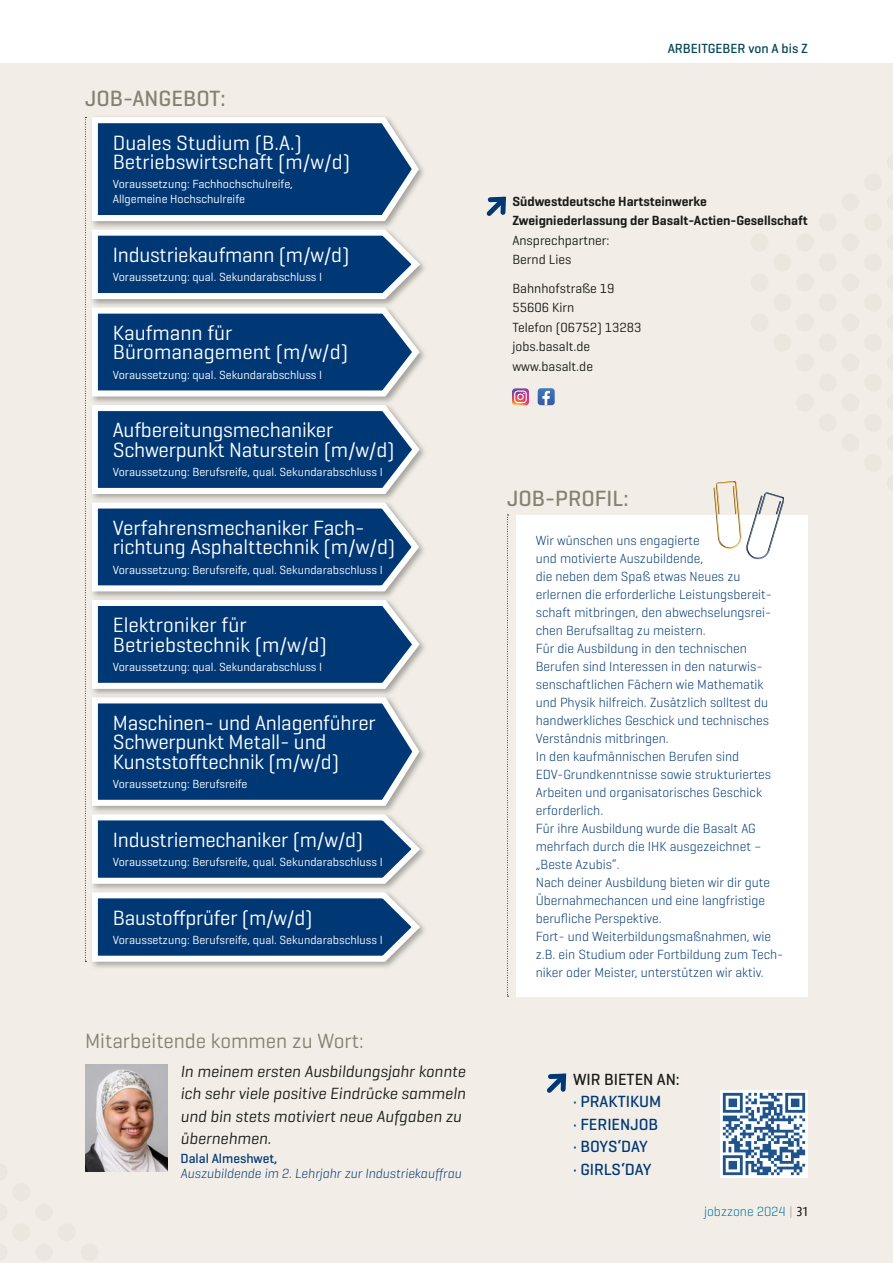
<style>
.page{position:relative;width:893px;height:1263px;background:#fff}
.page>*{position:absolute;margin:0;border:0;box-sizing:border-box;transform-origin:0 0}
.t1{font:500 22.5px "Geogrotesque";color:#868172}
.t2{font:21px/19.5px "Geogrotesque";letter-spacing:-.01em;color:#fff}
.t3{font:21px "Geogrotesque";color:#868172}
.t4{font:italic 16.5px/22.5px "Geogrotesque";color:#1a1a18}
.t5{font:500 16.5px/22.5px "Geogrotesque";color:#003876}
.t6{font:500 16.5px "Geogrotesque";color:#1a1a18}
.t7{font:300 13.5px/18px "Geogrotesque";color:#003876}
.t8{font:13.5px/19.5px "Geogrotesque";color:#1a1a18}
.t9{font:600 13.5px/19.5px "Geogrotesque";color:#1a1a18}
.t10{font:italic 300 13.5px "Geogrotesque";color:#003876}
.t11{font:500 13.5px "Geogrotesque";color:#045}
.t12{font:500 13.5px "Geogrotesque";color:#003876}
.t13{font:300 13.5px "Geogrotesque";color:#00759c}
.t14{font:12px/15px "Geogrotesque";color:#fff}
.s1{font-family:"Phoenica UNI";font-weight:400;color:#b1b2b3}
.s2{font-family:"Phoenica UNI";font-weight:400;color:#1a1a18}
</style>
<div class="page">
<div style="left:0;top:64px;width:893px;height:1199px;background:#f2eee7"></div>
<svg style="left:507px;top:514px;width:1px;height:483px"></svg>
<div style="left:517px;top:514px;width:291px;height:482px;background:#fff"></div>
<div style="left:35px;top:1243px;width:18px;height:18px;background:#ece7de;border-radius:50%"></div>
<div style="left:12px;top:1223px;width:18px;height:18px;background:#ece7de;border-radius:50%"></div>
<div style="left:35px;top:1203px;width:18px;height:18px;background:#ece7de;border-radius:50%"></div>
<div style="left:58px;top:1223px;width:18px;height:18px;background:#ece7de;border-radius:50%"></div>
<div style="left:12px;top:1183px;width:18px;height:18px;background:#ece7de;border-radius:50%"></div>
<div style="left:80px;top:1243px;width:18px;height:18px;background:#ece7de;border-radius:50%"></div>
<div style="left:864px;top:213px;width:18px;height:18px;background:#ece7de;border-radius:50%"></div>
<div style="left:819px;top:213px;width:18px;height:18px;background:#ece7de;border-radius:50%"></div>
<div style="left:841px;top:193px;width:18px;height:18px;background:#ece7de;border-radius:50%"></div>
<div style="left:864px;top:173px;width:18px;height:18px;background:#ece7de;border-radius:50%"></div>
<div style="left:796px;top:354px;width:18px;height:18px;background:#ece7de;border-radius:50%"></div>
<div style="left:841px;top:354px;width:18px;height:18px;background:#ece7de;border-radius:50%"></div>
<div style="left:819px;top:374px;width:18px;height:18px;background:#ece7de;border-radius:50%"></div>
<div style="left:864px;top:374px;width:18px;height:18px;background:#ece7de;border-radius:50%"></div>
<div style="left:819px;top:334px;width:18px;height:18px;background:#ece7de;border-radius:50%"></div>
<div style="left:864px;top:334px;width:18px;height:18px;background:#ece7de;border-radius:50%"></div>
<div style="left:796px;top:273px;width:18px;height:18px;background:#ece7de;border-radius:50%"></div>
<div style="left:841px;top:273px;width:18px;height:18px;background:#ece7de;border-radius:50%"></div>
<div style="left:819px;top:293px;width:18px;height:18px;background:#ece7de;border-radius:50%"></div>
<div style="left:864px;top:293px;width:18px;height:18px;background:#ece7de;border-radius:50%"></div>
<div style="left:841px;top:233px;width:18px;height:18px;background:#ece7de;border-radius:50%"></div>
<div style="left:819px;top:253px;width:18px;height:18px;background:#ece7de;border-radius:50%"></div>
<div style="left:864px;top:253px;width:18px;height:18px;background:#ece7de;border-radius:50%"></div>
<div style="left:750px;top:314px;width:18px;height:18px;background:#ece7de;border-radius:50%"></div>
<div style="left:796px;top:314px;width:18px;height:18px;background:#ece7de;border-radius:50%"></div>
<div style="left:841px;top:314px;width:18px;height:18px;background:#ece7de;border-radius:50%"></div>
<div style="left:773px;top:334px;width:18px;height:18px;background:#ece7de;border-radius:50%"></div>
<div style="left:750px;top:273px;width:18px;height:18px;background:#ece7de;border-radius:50%"></div>
<div style="left:773px;top:293px;width:18px;height:18px;background:#ece7de;border-radius:50%"></div>
<div style="left:750px;top:233px;width:18px;height:18px;background:#ece7de;border-radius:50%"></div>
<div style="left:796px;top:233px;width:18px;height:18px;background:#ece7de;border-radius:50%"></div>
<div style="left:773px;top:253px;width:18px;height:18px;background:#ece7de;border-radius:50%"></div>
<div style="left:841px;top:434px;width:18px;height:18px;background:#ece7de;border-radius:50%"></div>
<div style="left:864px;top:454px;width:18px;height:18px;background:#ece7de;border-radius:50%"></div>
<div style="left:796px;top:394px;width:18px;height:18px;background:#ece7de;border-radius:50%"></div>
<div style="left:841px;top:394px;width:18px;height:18px;background:#ece7de;border-radius:50%"></div>
<div style="left:819px;top:414px;width:18px;height:18px;background:#ece7de;border-radius:50%"></div>
<div style="left:864px;top:414px;width:18px;height:18px;background:#ece7de;border-radius:50%"></div>
<svg style="left:486px;top:196px;width:20px;height:20px"></svg>
<svg style="left:713px;top:481px;width:71px;height:78px"></svg>
<svg style="left:547px;top:1073px;width:20px;height:20px"></svg>
<svg style="left:538px;top:388px;width:17px;height:17px"></svg>
<svg style="left:512px;top:388px;width:17px;height:17px"></svg>
<svg style="left:720px;top:1090px;width:88px;height:88px"></svg>
<svg style="left:723px;top:1093px;width:82px;height:82px;background:#8ba7c3"></svg>
<div style="left:89px;top:889px;width:339px;height:81px;background:#ece9e2"></div>
<svg style="left:85px;top:117px;width:339px;height:850px;background:#476e97"></svg>
<img style="left:85px;top:1065px;width:83px;height:106px">
<h1 class="t1" style="left:85px;top:84px;width:142px">JOB-ANGEBOT:</h1>
<h2 class="t2" style="left:113px;top:132px;width:239px">Duales Studium (B.A.)<br>Betriebswirtschaft (m/w/d)</h2>
<p class="t14" style="left:113px;top:176px;width:182px">Voraussetzung: Fachhochschulreife,<br>Allgemeine Hochschulreife</p>
<h2 class="t2" style="left:113px;top:244px;width:238px">Industriekaufmann (m/w/d)</h2>
<p class="t14" style="left:113px;top:269px;width:211px">Voraussetzung: qual. Sekundarabschluss I</p>
<h2 class="t2" style="left:113px;top:322px;width:237px">Kaufmann für<br>Büromanagement (m/w/d)</h2>
<p class="t14" style="left:113px;top:367px;width:211px">Voraussetzung: qual. Sekundarabschluss I</p>
<h2 class="t2" style="left:113px;top:420px;width:283px">Aufbereitungsmechaniker<br>Schwerpunkt Naturstein (m/w/d)</h2>
<p class="t14" style="left:113px;top:464px;width:271px">Voraussetzung: Berufsreife, qual. Sekundarabschluss I</p>
<h2 class="t2" style="left:113px;top:517px;width:284px">Verfahrensmechaniker Fach&shy;richtung Asphalttechnik (m/w/d)</h2>
<p class="t14" style="left:113px;top:562px;width:271px">Voraussetzung: Berufsreife, qual. Sekundarabschluss I</p>
<h2 class="t2" style="left:113px;top:615px;width:216px">Elektroniker für<br>Betriebstechnik (m/w/d)</h2>
<p class="t14" style="left:113px;top:659px;width:211px">Voraussetzung: qual. Sekundarabschluss I</p>
<h2 class="t2" style="left:113px;top:712px;width:264px">Maschinen- und Anlagenführer<br>Schwerpunkt Metall- und<br>Kunststofftechnik (m/w/d)</h2>
<p class="t14" style="left:113px;top:776px;width:136px">Voraussetzung: Berufsreife</p>
<h2 class="t2" style="left:113px;top:829px;width:252px">Industriemechaniker (m/w/d)</h2>
<p class="t14" style="left:113px;top:854px;width:271px">Voraussetzung: Berufsreife, qual. Sekundarabschluss I</p>
<h2 class="t2" style="left:113px;top:907px;width:201px">Baustoffprüfer (m/w/d)</h2>
<p class="t14" style="left:113px;top:932px;width:271px">Voraussetzung: Berufsreife, qual. Sekundarabschluss I</p>
<h2 class="t3" style="left:85px;top:1028px;width:280px">Mitarbeitende kommen zu Wort:</h2>
<p class="t4" style="left:180px;top:1059px;width:286px">In meinem ersten Ausbildungsjahr konnte ich sehr viele positive Eindrücke sammeln und bin stets motiviert neue Aufgaben zu übernehmen.</p>
<p class="t12" style="left:180px;top:1150px;width:98px">Dalal Almeshwet,</p>
<p class="t10" style="left:180px;top:1165px;width:282px">Auszubildende im 2. Lehrjahr zur Industriekauffrau</p>
<p class="t11" style="left:668px;top:40px;width:142px">ARBEITGEBER von A bis Z</p>
<p class="t9" style="left:512px;top:191px;width:297px">Südwestdeutsche Hartsteinwerke<br>Zweigniederlassung der Basalt-Actien-Gesellschaft</p>
<p class="t8" style="left:512px;top:230px;width:99px">Ansprechpartner:<br>Bernd Lies</p>
<p class="t8" style="left:512px;top:278px;width:131px">Bahnhofstraße 19<br>55606 Kirn<br>Telefon (06752) 13283 jobs.basalt.de www.basalt.de</p>
<h1 class="t1" style="left:507px;top:484px;width:123px">JOB-PROFIL:</h1>
<p class="t7" style="left:536px;top:531px;width:249px">Wir wünschen uns engagierte<br>und motivierte Auszubildende,<br>die neben dem Spaß etwas Neues zu erlernen die erforderliche Leistungsbereit&shy;schaft mitbringen, den abwechselungsrei&shy;chen Berufsalltag zu meistern.<br>Für die Ausbildung in den technischen Berufen sind Interessen in den naturwis&shy;senschaftlichen Fächern wie Mathematik und Physik hilfreich. Zusätzlich solltest du handwerkliches Geschick und technisches Verständnis mitbringen.<br>In den kaufmännischen Berufen sind EDV-Grundkenntnisse sowie strukturiertes Arbeiten und organisatorisches Geschick erforderlich.<br>Für ihre Ausbildung wurde die Basalt AG mehrfach durch die IHK ausgezeichnet – „Beste Azubis“.<br>Nach deiner Ausbildung bieten wir dir gute Übernahmechancen und eine langfristige berufliche Perspektive.<br>Fort- und Weiterbildungsmaßnahmen, wie z.B. ein Studium oder Fortbildung zum Tech&shy;niker oder Meister, unterstützen wir aktiv.</p>
<p class="t6" style="left:573px;top:1069px;width:108px">WIR BIETEN AN:</p>
<p class="t5" style="left:573px;top:1090px;width:90px">· PRAKTIKUM · FERIENJOB · BOYS‘DAY<br>· GIRLS‘DAY</p>
<p class="t13" style="left:704px;top:1203px;width:105px">jobzzone 2024 <span class="s1">|</span> <span class="s2">31</span></p>
</div>
